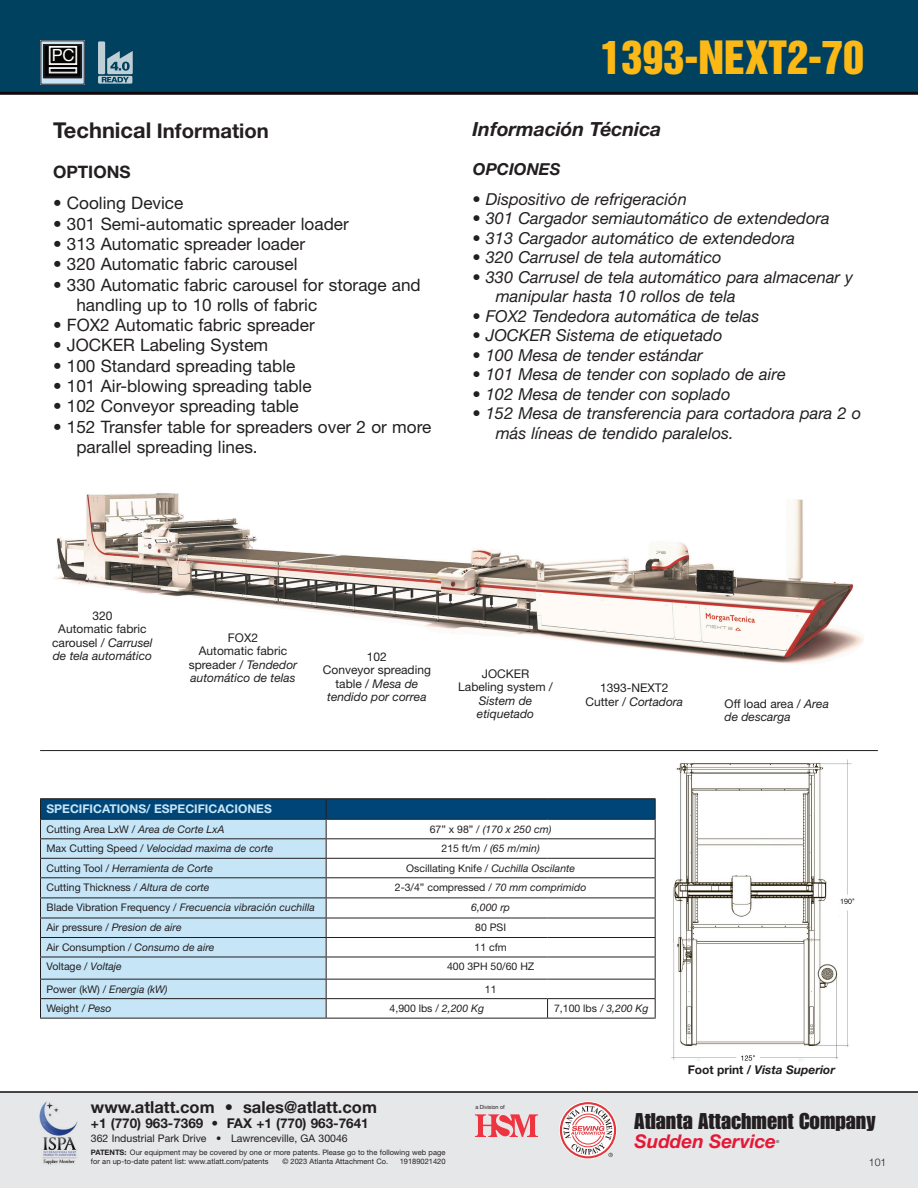
<style>
.page{position:relative;width:918px;height:1188px;background:#fff}
.page>*{position:absolute;margin:0;border:0;box-sizing:border-box;transform-origin:0 0}
.t1{font:42px "Helvetica Inserat LT Std";color:#fcb814}
.t2{font:22.35px "Impact LT Std";color:#231f20}
.t3{font:700 20.25px "Helvetica Neue LT Std";color:#231f20}
.t4{font:italic 700 19.5px "Helvetica Neue LT Std";color:#231f20}
.t5{font:italic 700 18.9px "Helvetica Neue LT Std";color:#e51836}
.t6{font:17.1px "Helvetica Neue LT Std";color:#231f20}
.Head_02{font:700 17.1px "Helvetica Neue LT Std";color:#231f20}
.t7{font:16.8px "Helvetica Neue LT Std";color:#fff}
.t8{font:italic 16.5px "Helvetica Neue LT Std";color:#231f20}
.t9{font:700 16.5px "Helvetica Neue LT Std";color:#231f20}
.Head_02-2{font:italic 700 16.5px "Helvetica Neue LT Std";color:#231f20}
.t10{font:700 13.5px "Helvetica Neue LT Std";color:#231f20}
.t11{font:12px "Helvetica Neue LT Std";color:#231f20}
.t12{font:italic 12px "Helvetica Neue LT Std";color:#231f20}
.t13{font:700 12px "Helvetica Neue LT Std";color:#c6e6f8}
.t14{font:italic 700 12px "Helvetica Neue LT Std";color:#231f20}
.t15{font:10.5px "Helvetica Neue LT Std";color:#231f20}
.t16{font:italic 10.5px "Helvetica Neue LT Std";color:#231f20}
.t17{font:300 10.5px "Helvetica Neue LT Std";color:#231f20}
.t18{font:7.5px/9px "Helvetica Neue LT Std";color:#231f20}
.t19{font:5.7px "Helvetica Neue LT Std";letter-spacing:-.005em;color:#231f20;scale:.96 1}
.t20{font:4.05px "Helvetica Neue LT Std";color:#231f20}
.s1{font-size:21.9px}
.s2{font-style:italic}
.s3{font-style:normal}
.s4{font-weight:700}
</style>
<div class="page">
<div style="left:0;top:0;width:918px;height:92px;background:#00415f"></div>
<hr style="left:0;top:92px;width:918px;height:3px;background:#110a0c">
<div style="left:0;top:1092px;width:918px;height:96px;background:#e6e7e9"></div>
<hr style="left:0;top:1091px;width:918px;height:2px;background:#110a0c">
<div style="left:40px;top:1092px;width:43px;height:77px;background:#e6e7e9"></div>
<img style="left:40px;top:1101px;width:38px;height:64px">
<svg style="left:560px;top:1102px;width:56px;height:56px"></svg>
<svg style="left:475px;top:1114px;width:63px;height:23px"></svg>
<img style="left:56px;top:493px;width:808px;height:171px">
<hr style="left:40px;top:750px;width:838px;height:1px;background:#231f20">
<img style="left:42px;top:42px;width:41px;height:41px">
<svg style="left:98px;top:51px;width:35px;height:33px"></svg>
<div style="left:98px;top:41px;width:7px;height:33px;background:#bfcfd6"></div>
<svg style="left:43px;top:44px;width:39px;height:34px"></svg>
<div style="left:50px;top:68px;width:26px;height:4px;border:1px solid #fff"></div>
<hr style="left:40px;top:798px;width:286px;height:1px;background:#231f20">
<hr style="left:326px;top:798px;width:222px;height:1px;background:#231f20">
<hr style="left:548px;top:798px;width:108px;height:1px;background:#231f20">
<svg style="left:40px;top:799px;width:616px;height:219px"></svg>
<hr style="left:40px;top:1018px;width:286px;height:1px;background:#231f20">
<hr style="left:326px;top:1018px;width:222px;height:1px;background:#231f20">
<hr style="left:548px;top:1018px;width:108px;height:1px;background:#231f20">
<img style="left:671px;top:759px;width:184px;height:302px">
<p class="t7" style="left:52px;top:45px;width:25px">PC</p>
<p class="t3" style="left:53px;top:118px;width:217px"><span class="s1">Technical</span> Information</p>
<p class="Head_02" style="left:53px;top:161px;width:79px">OPTIONS</p>
<p class="t6" style="left:53px;top:193px;width:132px">• Cooling Device</p>
<p class="t6" style="left:53px;top:213px;width:297px">• 301 Semi-automatic spreader loader</p>
<p class="t6" style="left:53px;top:234px;width:254px">• 313 Automatic spreader loader</p>
<p class="t6" style="left:53px;top:254px;width:246px">• 320 Automatic fabric carousel</p>
<p class="t6" style="left:53px;top:274px;width:369px">• 330 Automatic fabric carousel for storage and</p>
<p class="t6" style="left:76px;top:295px;width:242px">handling up to 10 rolls of fabric</p>
<p class="t6" style="left:53px;top:315px;width:263px">• FOX2 Automatic fabric spreader</p>
<p class="t6" style="left:53px;top:335px;width:217px">• JOCKER Labeling System</p>
<p class="t6" style="left:53px;top:355px;width:244px">• 100 Standard spreading table</p>
<p class="t6" style="left:53px;top:376px;width:260px">• 101 Air-blowing spreading table</p>
<p class="t6" style="left:53px;top:396px;width:247px">• 102 Conveyor spreading table</p>
<p class="t6" style="left:53px;top:416px;width:380px">• 152 Transfer table for spreaders over 2 or more</p>
<p class="t6" style="left:76px;top:437px;width:183px">parallel spreading lines.</p>
<p class="t1" style="left:600px;top:32px;width:265px">1393-NEXT2-70</p>
<p class="t4" style="left:472px;top:117px;width:190px">Información Técnica</p>
<p class="Head_02-2" style="left:473px;top:159px;width:89px">OPCIONES</p>
<p class="t8" style="left:472px;top:189px;width:216px">• Dispositivo de refrigeración</p>
<p class="t8" style="left:472px;top:209px;width:359px">• 301 Cargador semiautomático de extendedora</p>
<p class="t8" style="left:472px;top:228px;width:324px">• 313 Cargador automático de extendedora</p>
<p class="t8" style="left:472px;top:248px;width:251px">• 320 Carrusel de tela automático</p>
<p class="t8" style="left:472px;top:267px;width:382px">• 330 Carrusel de tela automático para almacenar y</p>
<p class="t8" style="left:496px;top:287px;width:241px">manipular hasta 10 rollos de tela</p>
<p class="t8" style="left:472px;top:306px;width:288px">• FOX2 Tendedora automática de telas</p>
<p class="t8" style="left:472px;top:326px;width:252px">• JOCKER Sistema de etiquetado</p>
<p class="t8" style="left:472px;top:345px;width:232px">• 100 Mesa de tender estándar</p>
<p class="t8" style="left:472px;top:365px;width:315px">• 101 Mesa de tender con soplado de aire</p>
<p class="t8" style="left:472px;top:384px;width:259px">• 102 Mesa de tender con soplado</p>
<p class="t8" style="left:472px;top:404px;width:390px">• 152 Mesa de transferencia para cortadora para 2 o</p>
<p class="t8" style="left:496px;top:423px;width:239px">más líneas de tendido paralelos.</p>
<p class="t11" style="left:92px;top:608px;width:22px">320</p>
<p class="t11" style="left:58px;top:622px;width:90px">Automatic fabric</p>
<p class="t11" style="left:52px;top:635px;width:102px">carousel / <span class="s2">Carrusel</span></p>
<p class="t12" style="left:53px;top:649px;width:101px">de tela automático</p>
<p class="t11" style="left:228px;top:630px;width:32px">FOX2</p>
<p class="t11" style="left:199px;top:644px;width:90px">Automatic fabric</p>
<p class="t11" style="left:189px;top:657px;width:110px">spreader / <span class="s2">Tendedor</span></p>
<p class="t12" style="left:191px;top:671px;width:106px">automático de telas</p>
<p class="t11" style="left:367px;top:649px;width:22px">102</p>
<p class="t11" style="left:323px;top:663px;width:110px">Conveyor spreading</p>
<p class="t11" style="left:335px;top:676px;width:84px">table / <span class="s2">Mesa de</span></p>
<p class="t12" style="left:327px;top:690px;width:101px">tendido por correa</p>
<p class="t11" style="left:482px;top:667px;width:49px">JOCKER</p>
<p class="t11" style="left:458px;top:680px;width:96px">Labeling system /</p>
<p class="t12" style="left:479px;top:693px;width:55px">Sistem de</p>
<p class="t12" style="left:477px;top:707px;width:59px">etiquetado</p>
<p class="t11" style="left:600px;top:681px;width:70px">1393-NEXT2</p>
<p class="t12" style="left:585px;top:694px;width:99px"><span class="s3">Cutter /</span> Cortadora</p>
<p class="t11" style="left:725px;top:696px;width:106px">Off load area / <span class="s2">Area</span></p>
<p class="t12" style="left:725px;top:710px;width:68px">de descarga</p>
<p class="t13" style="left:46px;top:802px;width:227px">SPECIFICATIONS/ ESPECIFICACIONES</p>
<p class="t15" style="left:46px;top:823px;width:180px">Cutting Area LxW / <span class="s2">Area de Corte LxA</span></p>
<p class="t16" style="left:430px;top:823px;width:123px"><span class="s3">67” x 98” /</span> (170 x 250 cm)</p>
<p class="t16" style="left:46px;top:842px;width:228px"><span class="s3">Max Cutting Speed /</span> Velocidad maxima de corte</p>
<p class="t16" style="left:442px;top:842px;width:100px"><span class="s3">215 ft/m /</span> (65 m/min)</p>
<p class="t16" style="left:46px;top:862px;width:168px"><span class="s3">Cutting Tool /</span> Herramienta de Corte</p>
<p class="t15" style="left:406px;top:862px;width:170px">Oscillating Knife / <span class="s2">Cuchilla Oscilante</span></p>
<p class="t15" style="left:46px;top:881px;width:164px">Cutting Thickness / <span class="s2">Altura de corte</span></p>
<p class="t15" style="left:395px;top:881px;width:193px">2-3/4” compressed / <span class="s2">70 mm comprimido</span></p>
<p class="t16" style="left:46px;top:901px;width:270px"><span class="s3">Blade Vibration Frequency</span> / Frecuencia vibración cuchilla</p>
<p class="t16" style="left:471px;top:901px;width:40px">6,000 rp</p>
<p class="t16" style="left:46px;top:921px;width:137px"><span class="s3">Air pressure /</span> Presion de aire</p>
<p class="t15" style="left:475px;top:922px;width:32px">80 PSI</p>
<p class="t15" style="left:46px;top:941px;width:170px">Air Consumption / <span class="s2">Consumo de aire</span></p>
<p class="t15" style="left:475px;top:941px;width:34px">11 cfm</p>
<p class="t15" style="left:46px;top:960px;width:77px">Voltage / <span class="s2">Voltaje</span></p>
<p class="t15" style="left:447px;top:960px;width:89px">400 3PH 50/60 HZ</p>
<p class="t16" style="left:46px;top:983px;width:123px"><span class="s3">Power (kW) /</span> Energia (kW)</p>
<p class="t15" style="left:485px;top:983px;width:13px">11</p>
<p class="t15" style="left:46px;top:1002px;width:67px">Weight / <span class="s2">Peso</span></p>
<p class="t15" style="left:390px;top:1002px;width:96px">4,900 lbs / <span class="s2">2,200 Kg</span></p>
<p class="t15" style="left:554px;top:1002px;width:96px">7,100 lbs / <span class="s2">3,200 Kg</span></p>
<p class="t14" style="left:688px;top:1063px;width:149px"><span class="s3">Foot print /</span> Vista Superior</p>
<p class="t9" style="left:91px;top:1097px;width:287px">www.atlatt.com • sales@atlatt.com</p>
<p class="t10" style="left:91px;top:1115px;width:279px">+1 (770) 963-7369 • FAX +1 (770) 963-7641</p>
<p class="t15" style="left:91px;top:1132px;width:258px">362 Industrial Park Drive • Lawrenceville, GA 30046</p>
<p class="t18" style="left:91px;top:1148px;width:356px"><span class="s4">PATENTS:</span> Our equipment may be covered by one or more patents. Please go to the following web page for an up-to-date patent list: www.atlatt.com/patents</p>
<p class="t18" style="left:282px;top:1157px;width:107px">© 2023 Atlanta Attachment Co.</p>
<p class="t18" style="left:400px;top:1157px;width:47px">19189021420</p>
<p class="t19" style="left:475px;top:1104px;width:32px">a Division of</p>
<h2 class="t2" style="left:634px;top:1108px;width:243px">Atlanta Attachment Company</h2>
<p class="t5" style="left:635px;top:1130px;width:143px">Sudden Service</p>
<p class="t20" style="left:776px;top:1139px;width:5px">®</p>
<p class="t17" style="left:869px;top:1155px;width:19px">101</p>
</div>
